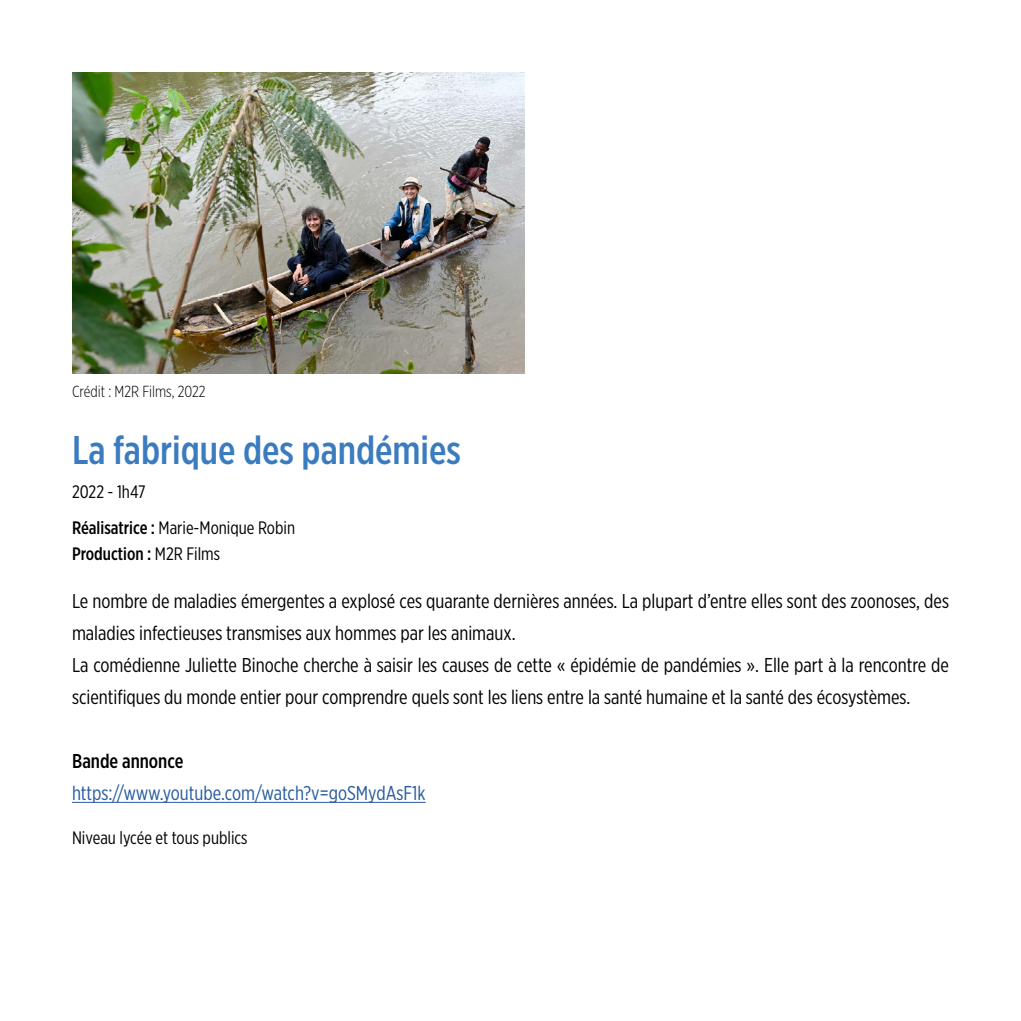
<style>
.page{position:relative;width:1021px;height:1021px;background:#fff}
.page>*{position:absolute;margin:0;border:0;box-sizing:border-box;transform-origin:0 0}
.t1{font:500 40px "Gotham X Narrow";color:#3a7cbf}
.t2{font:20px/32px "Gotham X Narrow";color:#000}
.t3{font:20px "Gotham X Narrow";color:#275b9b}
.t4{font:500 20px "Gotham X Narrow";color:#000}
.t5{font:18px/36px "Gotham X Narrow";color:#000}
.t6{font:500 18px "Gotham X Narrow";color:#000}
.t7{font:300 16px "Gotham X Narrow";color:#000}
.s1{font-weight:500}
.s2{font-weight:400}
</style>
<div class="page">
<hr style="left:72px;top:801px;width:353px;height:1px;background:#275b9b">
<img style="left:72px;top:72px;width:452px;height:301px">
<p class="t7" style="left:72px;top:382px;width:135px">Crédit : M2R Films, 2022</p>
<h1 class="t1" style="left:72px;top:425px;width:390px">La fabrique des pandémies</h1>
<p class="t5" style="left:72px;top:473px;width:224px">2022 - 1h47<br><span class="s1">Réalisatrice :</span> Marie-Monique Robin</p>
<p class="t6" style="left:72px;top:543px;width:149px">Production : <span class="s2">M2R Films</span></p>
<p class="t2" style="left:72px;top:585px;width:878px">Le nombre de maladies émergentes a explosé ces quarante dernières années. La plupart d’entre elles sont des zoonoses, des maladies infectieuses transmises aux hommes par les animaux.<br>La comédienne Juliette Binoche cherche à saisir les causes de cette « épidémie de pandémies ». Elle part à la rencontre de scientifiques du monde entier pour comprendre quels sont les liens entre la santé humaine et la santé des écosystèmes.</p>
<p class="t4" style="left:72px;top:749px;width:113px">Bande annonce</p>
<p class="t3" style="left:72px;top:781px;width:355px">https://www.youtube.com/watch?v=goSMydAsF1k</p>
<p class="t5" style="left:72px;top:819px;width:177px">Niveau lycée et tous publics</p>
</div>
